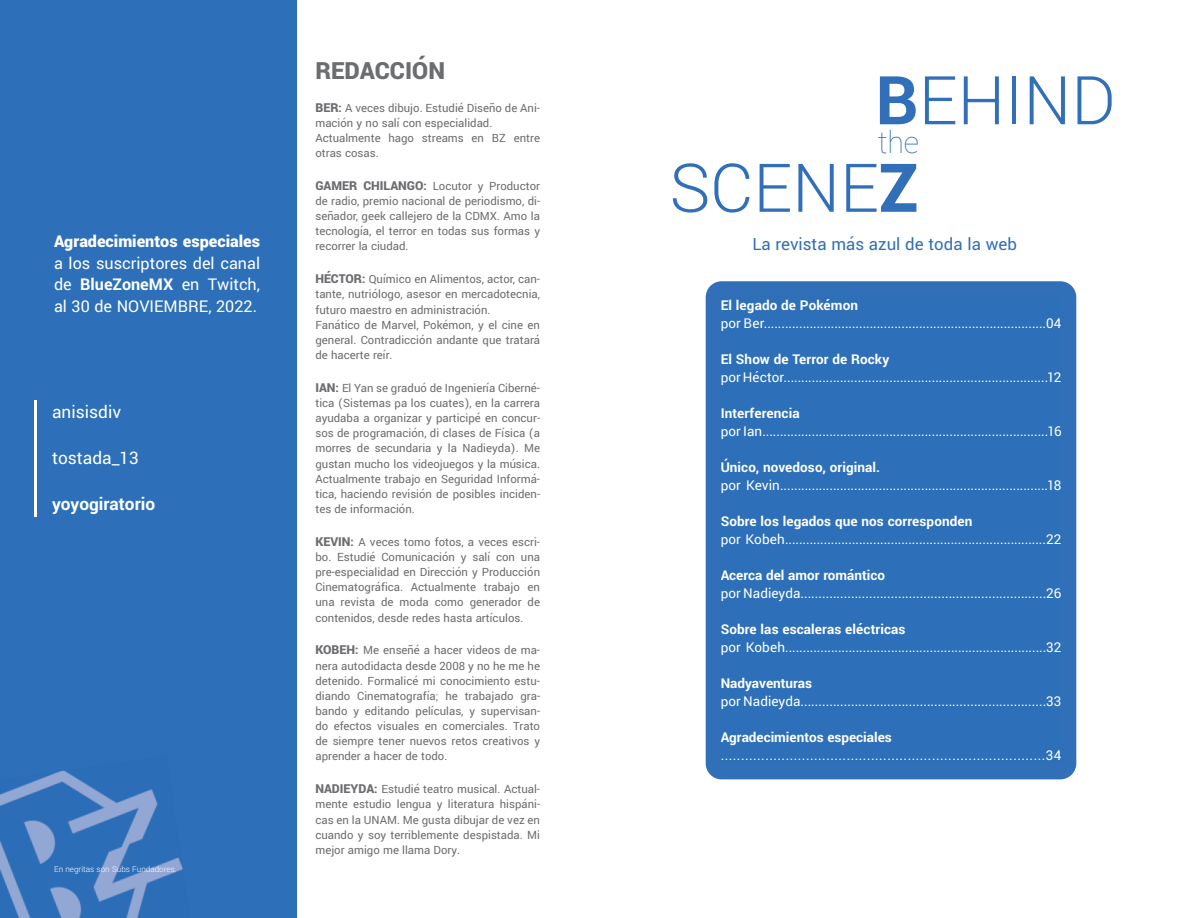
<style>
.page{position:relative;width:1188px;height:918px;background:#fff}
.page>*{position:absolute;margin:0;border:0;box-sizing:border-box;transform-origin:0 0}
.t1{font:300 74.85px/87.4px "Yantramanav";color:#316fb8}
.t2{font:100 33.75px "Yantramanav";color:#316fb8}
.t3{font:900 26.25px "Yantramanav";color:#6c6d70}
.t4{font:19.2px "Yantramanav";color:#fff}
.t5{font:700 19.2px "Yantramanav";color:#fff}
.t6{font:18.75px "Yantramanav";color:#316fb8}
.t7{font:18px/21.6px "Yantramanav";color:#fff;text-align:justify}
.t8{font:900 18px "Yantramanav";color:#fff}
.t9{font:15px "Yantramanav";letter-spacing:.005em;color:#fff}
.t10{font:700 15px "Yantramanav";letter-spacing:.005em;color:#fff}
.t11{font:12.6px/15.1px "Yantramanav";color:#6c6d70;text-align:justify}
.t12{font:300 9px "Yantramanav";color:#fff}
.s1{font-weight:700}
.s2{font-weight:900;font-size:13.65px}
.s3{font-weight:900}
</style>
<div class="page">
<div style="left:0;top:0;width:297px;height:918px;background:#2d70b9"></div>
<img style="left:0;top:770px;width:183px;height:148px">
<hr style="left:34px;top:400px;width:3px;height:117px;background:#fff">
<div style="left:706px;top:281px;width:370px;height:498px;background:#2d70b9"></div>
<h3 class="t8" style="left:54px;top:230px;width:208px">Agradecimientos especiales</h3>
<h3 class="t7" style="left:54px;top:253px;width:208px">a los suscriptores del canal de <span class="s1">BlueZoneMX</span> en Twitch, al 30 de NOVIEMBRE, 2022.</h3>
<h3 class="t4" style="left:52px;top:400px;width:71px">anisisdiv</h3>
<h3 class="t4" style="left:52px;top:446px;width:89px">tostada_13</h3>
<h3 class="t5" style="left:52px;top:492px;width:105px">yoyogiratorio</h3>
<p class="t12" style="left:54px;top:864px;width:124px">En negritas son Subs Fundadores.</p>
<h3 class="t3" style="left:315px;top:54px;width:131px">REDACCIÓN</h3>
<p class="t11" style="left:315px;top:100px;width:226px;text-align:left"><span class="s2">BER:</span> A veces dibujo. Estudié Diseño de Ani&shy;mación y no salí con especialidad.<br>Actualmente hago streams en BZ entre otras cosas.</p>
<p class="t11" style="left:315px;top:179px;width:226px"><span class="s2">GAMER CHILANGO:</span> Locutor y Productor de radio, premio nacional de periodismo, di&shy;señador, geek callejero de la CDMX. Amo la tecnología, el terror en todas sus formas y recorrer la ciudad.</p>
<p class="t11" style="left:315px;top:272px;width:226px;text-align:left"><span class="s2">HÉCTOR:</span> Químico en Alimentos, actor, can&shy;tante, nutriólogo, asesor en mercadotecnia, futuro maestro en administración.<br>Fanático de Marvel, Pokémon, y el cine en general. Contradicción andante que tratará de hacerte reír.</p>
<p class="t11" style="left:315px;top:381px;width:226px"><span class="s2">IAN:</span> El Yan se graduó de Ingeniería Ciberné&shy;tica (Sistemas pa los cuates), en la carrera ayudaba a organizar y participé en concur&shy;sos de programación, di clases de Física (a morres de secundaria y la Nadieyda). Me gustan mucho los videojuegos y la música.<br>Actualmente trabajo en Seguridad Informá&shy;tica, haciendo revisión de posibles inciden&shy;tes de información.</p>
<p class="t11" style="left:315px;top:535px;width:226px"><span class="s2">KEVIN:</span> A veces tomo fotos, a veces escri&shy;bo. Estudié Comunicación y salí con una pre-especialidad en Dirección y Producción Cinematográfica. Actualmente trabajo en una revista de moda como generador de contenidos, desde redes hasta artículos.</p>
<p class="t11" style="left:315px;top:643px;width:226px"><span class="s2">KOBEH:</span> Me enseñé a hacer videos de ma&shy;nera autodidacta desde 2008 y no he me he detenido. Formalicé mi conocimiento estu&shy;diando Cinematografía; he trabajado gra&shy;bando y editando películas, y supervisan&shy;do efectos visuales en comerciales. Trato de siempre tener nuevos retos creativos y aprender a hacer de todo.</p>
<p class="t11" style="left:315px;top:782px;width:226px"><span class="s2">NADIEYDA:</span> Estudié teatro musical. Actual&shy;mente estudio lengua y literatura hispáni&shy;cas en la UNAM. Me gusta dibujar de vez en cuando y soy terriblemente despistada. Mi mejor amigo me llama Dory.</p>
<h1 class="t1" style="left:670px;top:59px;width:447px;text-indent:206px"><span class="s1">B</span>EHIND<br>SCENE<span class="s3">Z</span></h1>
<h2 class="t2" style="left:878px;top:121px;width:43px">the</h2>
<h3 class="t6" style="left:752px;top:233px;width:266px">La revista más azul de toda la web</h3>
<p class="t10" style="left:721px;top:296px;width:139px">El legado de Pokémon</p>
<p class="t9" style="left:721px;top:314px;width:342px">por Ber................................................................................04</p>
<p class="t10" style="left:721px;top:350px;width:170px">El Show de Terror de Rocky</p>
<p class="t9" style="left:721px;top:368px;width:342px">por Héctor...........................................................................12</p>
<p class="t10" style="left:721px;top:404px;width:80px">Interferencia</p>
<p class="t9" style="left:721px;top:422px;width:342px">por Ian.................................................................................16</p>
<p class="t10" style="left:721px;top:458px;width:161px">Único, novedoso, original.</p>
<p class="t9" style="left:721px;top:476px;width:342px">por Kevin............................................................................18</p>
<p class="t10" style="left:721px;top:512px;width:253px">Sobre los legados que nos corresponden</p>
<p class="t9" style="left:721px;top:530px;width:342px">por Kobeh..........................................................................22</p>
<p class="t10" style="left:721px;top:566px;width:166px">Acerca del amor romántico</p>
<p class="t9" style="left:721px;top:584px;width:342px">por Nadieyda....................................................................26</p>
<p class="t10" style="left:721px;top:620px;width:186px">Sobre las escaleras eléctricas</p>
<p class="t9" style="left:721px;top:638px;width:342px">por Kobeh..........................................................................32</p>
<p class="t10" style="left:721px;top:674px;width:93px">Nadyaventuras</p>
<p class="t9" style="left:721px;top:692px;width:342px">por Nadieyda....................................................................33</p>
<p class="t10" style="left:721px;top:728px;width:173px">Agradecimientos especiales</p>
<p class="t9" style="left:721px;top:746px;width:342px">................................................................................34</p>
</div>
